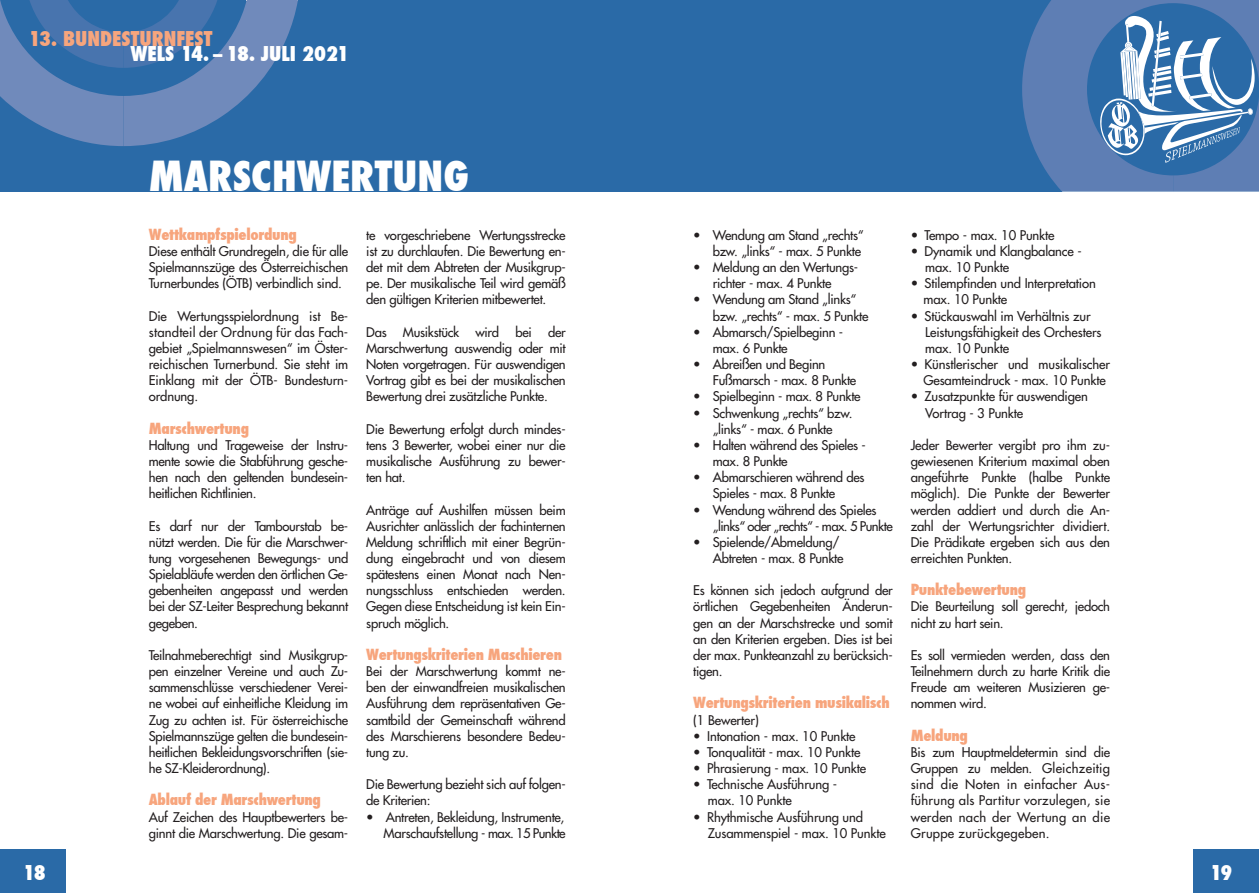
<style>
.page{position:relative;width:1259px;height:893px;background:#fff}
.page>*{position:absolute;margin:0;border:0;box-sizing:border-box;transform-origin:0 0}
.t1{font:800 condensed 40.5px "Futura";color:#fff}
.t2{font:800 condensed 19.95px "Futura";color:#fff}
.t3{font:800 condensed 19.95px "Futura";color:#f7a57d}
.t4{font:800 condensed 15px "Futura";letter-spacing:-.02em;color:#f7a57d}
.t5{font:13.05px/16.2px "Futura";letter-spacing:-.02em;color:#231f20}
.t6{font:13.05px/16.2px "Futura";letter-spacing:-.04em;color:#231f20}
</style>
<div class="page">
<div style="left:0;top:0;width:1259px;height:191px;background:#2a6aa7"></div>
<svg style="left:0;top:0;width:298px;height:146px"></svg>
<div style="left:1193px;top:850px;width:66px;height:43px;background:#2a6aa7"></div>
<div style="left:0;top:850px;width:66px;height:43px;background:#2a6aa7"></div>
<svg style="left:1022px;top:0;width:237px;height:191px;fill:#5e7eb4"></svg>
<svg style="left:1100px;top:16px;width:159px;height:176px"></svg>
<h2 class="t3" style="left:28px;top:25px;width:186px">13. BUNDESTURNFEST</h2>
<h2 class="t2" style="left:130px;top:40px;width:220px">WELS 14. – 18. JULI 2021</h2>
<h1 class="t1" style="left:149px;top:149px;width:322px">MARSCHWERTUNG</h1>
<p class="t4" style="left:149px;top:224px;width:149px">Wettkampfspielordung</p>
<p class="t5" style="left:149px;top:243px;width:201px;text-align:justify">Diese enthält Grundregeln, die für alle Spielmannszüge des Österreichischen Turnerbundes (ÖTB) verbindlich sind.</p>
<p class="t5" style="left:149px;top:308px;width:201px;text-align:justify">Die Wertungsspielordnung ist Be&shy;standteil der Ordnung für das Fach&shy;gebiet „Spielmannswesen“ im Öster&shy;reichischen Turnerbund. Sie steht im Einklang mit der ÖTB- Bundesturn&shy;ordnung.</p>
<p class="t4" style="left:149px;top:418px;width:102px">Marschwertung</p>
<p class="t5" style="left:149px;top:437px;width:201px;text-align:justify">Haltung und Trageweise der Instru&shy;mente sowie die Stabführung gesche&shy;hen nach den geltenden bundesein&shy;heitlichen Richtlinien.</p>
<p class="t5" style="left:149px;top:518px;width:201px;text-align:justify">Es darf nur der Tambourstab be&shy;nützt werden. Die für die Marschwer&shy;tung vorgesehenen Bewegungs- und Spielabläufe werden den örtlichen Ge&shy;gebenheiten angepasst und werden bei der SZ-Leiter Besprechung bekannt gegeben.</p>
<p class="t5" style="left:149px;top:647px;width:201px;text-align:justify">Teilnahmeberechtigt sind Musikgrup&shy;pen einzelner Vereine und auch Zu&shy;sammenschlüsse verschiedener Verei&shy;ne wobei auf einheitliche Kleidung im Zug zu achten ist. Für österreichische Spielmannszüge gelten die bundesein&shy;heitlichen Bekleidungsvorschriften (sie&shy;he SZ-Kleiderordnung).</p>
<p class="t4" style="left:149px;top:790px;width:174px">Ablauf der Marschwertung</p>
<p class="t5" style="left:149px;top:809px;width:201px">Auf Zeichen des Hauptbewerters be&shy;ginnt die Marschwertung. Die gesam-</p>
<p class="t5" style="left:366px;top:227px;width:201px;text-align:justify">te vorgeschriebene Wertungsstrecke ist zu durchlaufen. Die Bewertung en&shy;det mit dem Abtreten der Musikgrup&shy;pe. Der musikalische Teil wird gemäß den gültigen Kriterien mitbewertet.</p>
<p class="t5" style="left:366px;top:324px;width:201px;text-align:justify">Das Musikstück wird bei der Marschwertung auswendig oder mit Noten vorgetragen. Für auswendigen Vortrag gibt es bei der musikalischen Bewertung drei zusätzliche Punkte.</p>
<p class="t5" style="left:366px;top:421px;width:201px;text-align:justify">Die Bewertung erfolgt durch mindes&shy;tens 3 Bewerter, wobei einer nur die musikalische Ausführung zu bewer&shy;ten hat.</p>
<p class="t5" style="left:366px;top:502px;width:201px;text-align:justify">Anträge auf Aushilfen müssen beim Ausrichter anlässlich der fachinternen Meldung schriftlich mit einer Begrün&shy;dung eingebracht und von diesem spätestens einen Monat nach Nen&shy;nungsschluss entschieden werden.<br>Gegen diese Entscheidung ist kein Ein&shy;spruch möglich.</p>
<p class="t4" style="left:366px;top:644px;width:197px">Wertungskriterien Maschieren</p>
<p class="t5" style="left:366px;top:663px;width:201px;text-align:justify">Bei der Marschwertung kommt ne&shy;ben der einwandfreien musikalischen Ausführung dem repräsentativen Ge&shy;samtbild der Gemeinschaft während des Marschierens besondere Bedeu&shy;tung zu.</p>
<p class="t5" style="left:366px;top:776px;width:201px">Die Bewertung bezieht sich auf folgen&shy;de Kriterien:</p>
<p class="t5" style="left:366px;top:809px;width:201px;text-align:right">• Antreten, Bekleidung, Instrumente,<br>Marschaufstellung - max. 15 Punkte</p>
<p class="t5" style="left:693px;top:227px;width:172px;text-align:right">• Wendung am Stand „rechts“ bzw. „links“ - max. 5 Punkte</p>
<p class="t5" style="left:693px;top:259px;width:166px;text-align:center">• Meldung an den Wertungs&shy;richter - max. 4 Punkte</p>
<p class="t5" style="left:713px;top:292px;width:157px;text-indent:-19px">• Wendung am Stand „links“ bzw. „rechts“ - max. 5 Punkte</p>
<p class="t5" style="left:713px;top:324px;width:132px;text-indent:-19px">• Abmarsch/Spielbeginn - max. 6 Punkte</p>
<p class="t5" style="left:713px;top:356px;width:145px;text-indent:-19px">• Abreißen und Beginn<br>Fußmarsch - max. 8 Punkte</p>
<p class="t5" style="left:693px;top:389px;width:169px">• Spielbeginn - max. 8 Punkte</p>
<p class="t5" style="left:693px;top:405px;width:161px;text-align:center">• Schwenkung „rechts“ bzw. „links“ - max. 6 Punkte</p>
<p class="t5" style="left:713px;top:437px;width:154px;text-indent:-19px">• Halten während des Spieles - max. 8 Punkte</p>
<p class="t5" style="left:713px;top:469px;width:153px;text-indent:-19px">• Abmarschieren während des<br>Spieles - max. 8 Punkte</p>
<p class="t6" style="left:713px;top:502px;width:181px;text-indent:-19px">• Wendung während des Spieles „links“ oder „rechts“ - max. 5 Punkte</p>
<p class="t5" style="left:693px;top:534px;width:152px;text-align:right">• Spielende/Abmeldung/<br>Abtreten - max. 8 Punkte</p>
<p class="t5" style="left:693px;top:582px;width:201px;text-align:justify">Es können sich jedoch aufgrund der örtlichen Gegebenheiten Änderun&shy;gen an der Marschstrecke und somit an den Kriterien ergeben. Dies ist bei der max. Punkteanzahl zu berücksich&shy;tigen.</p>
<p class="t4" style="left:693px;top:693px;width:198px">Wertungskriterien musikalisch</p>
<p class="t5" style="left:693px;top:712px;width:67px">(1 Bewerter)</p>
<p class="t5" style="left:693px;top:728px;width:164px">• Intonation - max. 10 Punkte</p>
<p class="t5" style="left:693px;top:744px;width:169px">• Tonqualität - max. 10 Punkte</p>
<p class="t5" style="left:693px;top:760px;width:174px">• Phrasierung - max. 10 Punkte</p>
<p class="t5" style="left:708px;top:776px;width:131px;text-indent:-15px">• Technische Ausführung - max. 10 Punkte</p>
<p class="t5" style="left:708px;top:809px;width:179px;text-indent:-15px">• Rhythmische Ausführung und<br>Zusammenspiel - max. 10 Punkte</p>
<p class="t5" style="left:910px;top:227px;width:145px">• Tempo - max. 10 Punkte</p>
<p class="t5" style="left:925px;top:243px;width:158px;text-indent:-15px">• Dynamik und Klangbalance - max. 10 Punkte</p>
<p class="t5" style="left:923px;top:275px;width:174px;text-indent:-13px">• Stilempfinden und Interpretation max. 10 Punkte</p>
<p class="t5" style="left:925px;top:308px;width:178px;text-indent:-15px">• Stückauswahl im Verhältnis zur<br>Leistungsfähigkeit des Orchesters max. 10 Punkte</p>
<p class="t5" style="left:923px;top:356px;width:188px;text-indent:-13px">• Künstlerischer und musikalischer<br>Gesamteindruck - max. 10 Punkte</p>
<p class="t5" style="left:925px;top:389px;width:164px;text-indent:-15px">• Zusatzpunkte für auswendigen<br>Vortrag - 3 Punkte</p>
<p class="t5" style="left:910px;top:437px;width:201px;text-align:justify">Jeder Bewerter vergibt pro ihm zu&shy;gewiesenen Kriterium maximal oben angeführte Punkte (halbe Punkte möglich). Die Punkte der Bewerter werden addiert und durch die An&shy;zahl der Wertungsrichter dividiert.<br>Die Prädikate ergeben sich aus den erreichten Punkten.</p>
<p class="t4" style="left:910px;top:579px;width:117px">Punktebewertung</p>
<p class="t5" style="left:910px;top:599px;width:201px">Die Beurteilung soll gerecht, jedoch nicht zu hart sein.</p>
<p class="t5" style="left:910px;top:647px;width:201px;text-align:justify">Es soll vermieden werden, dass den Teilnehmern durch zu harte Kritik die Freude am weiteren Musizieren ge&shy;nommen wird.</p>
<p class="t4" style="left:910px;top:725px;width:59px">Meldung</p>
<p class="t5" style="left:910px;top:744px;width:201px;text-align:justify">Bis zum Hauptmeldetermin sind die Gruppen zu melden. Gleichzeitig sind die Noten in einfacher Aus&shy;führung als Partitur vorzulegen, sie werden nach der Wertung an die Gruppe zurückgegeben.</p>
<h2 class="t2" style="left:23px;top:858px;width:24px">18</h2>
<h2 class="t2" style="left:1209px;top:858px;width:24px">19</h2>
</div>
